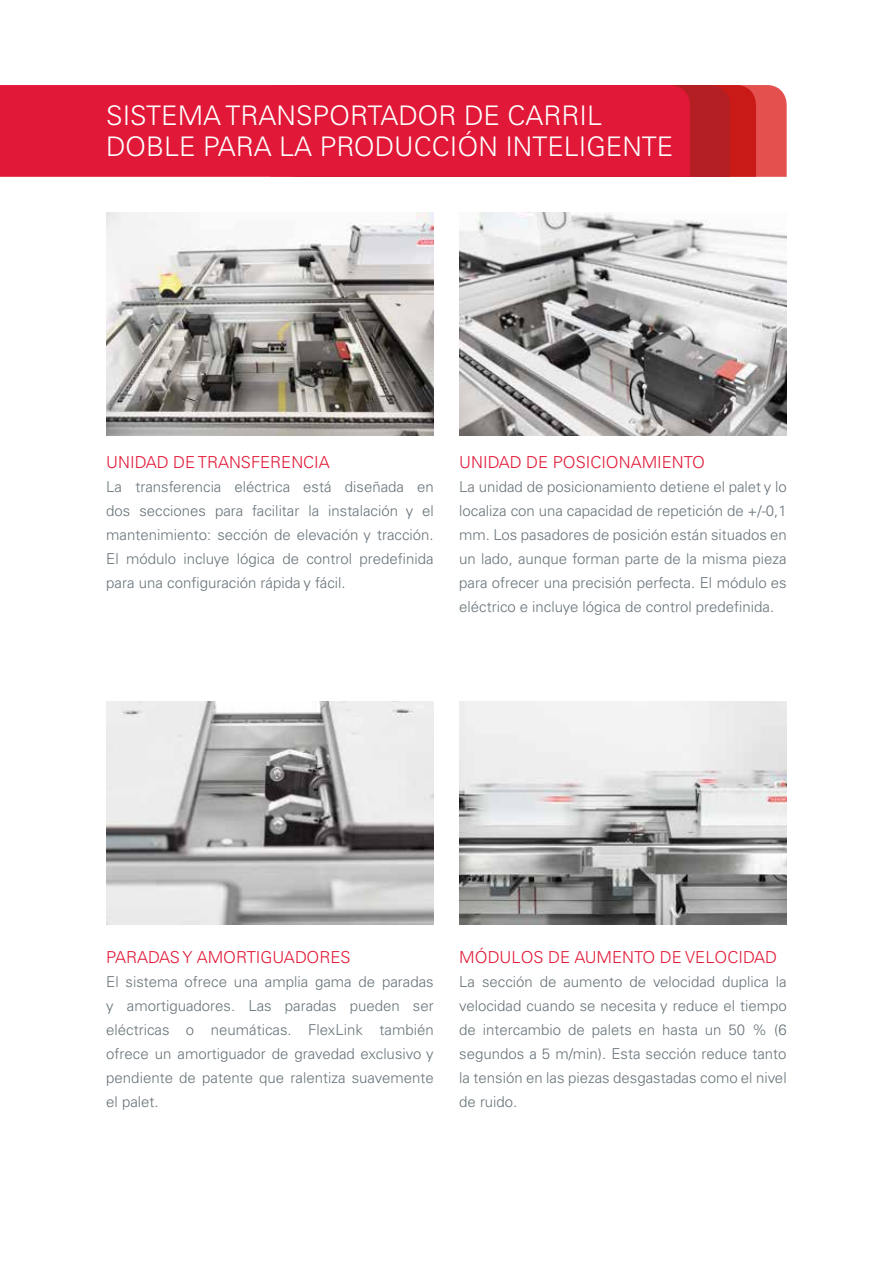
<style>
.page{position:relative;width:893px;height:1263px;background:#fff}
.page>*{position:absolute;margin:0;border:0;box-sizing:border-box;transform-origin:0 0}
.t1{font:300 27px/31.5px "Univers LT Pro 45";color:#fff}
.t2{font:300 16.5px "Univers LT Pro 45";color:#e11837}
.t3{font:300 15px/24px "Univers LT Pro 45";color:#69747a;text-align:justify}
</style>
<div class="page">
<svg style="left:756px;top:85px;width:31px;height:92px;background:#e45654"></svg>
<svg style="left:690px;top:85px;width:66px;height:92px;background:#bd1d1f"></svg>
<div style="left:0;top:85px;width:690px;height:92px;background:#e11837"></div>
<img style="left:106px;top:213px;width:328px;height:223px">
<img style="left:459px;top:213px;width:328px;height:223px">
<img style="left:106px;top:702px;width:328px;height:223px">
<img style="left:459px;top:702px;width:328px;height:223px">
<h1 class="t1" style="left:106px;top:99px;width:569px">SISTEMA TRANSPORTADOR DE CARRIL<br>DOBLE PARA LA PRODUCCIÓN INTELIGENTE</h1>
<p class="t2" style="left:106px;top:452px;width:225px">UNIDAD DE TRANSFERENCIA</p>
<p class="t3" style="left:106px;top:475px;width:329px">La transferencia eléctrica está diseñada en dos secciones para facilitar la instalación y el mantenimiento: sección de elevación y tracción.<br>El módulo incluye lógica de control predefinida para una configuración rápida y fácil.</p>
<p class="t2" style="left:459px;top:452px;width:247px">UNIDAD DE POSICIONAMIENTO</p>
<p class="t3" style="left:459px;top:475px;width:329px">La unidad de posicionamiento detiene el palet y lo localiza con una capacidad de repetición de +/-0,1 mm. Los pasadores de posición están situados en un lado, aunque forman parte de la misma pieza para ofrecer una precisión perfecta. El módulo es eléctrico e incluye lógica de control predefinida.</p>
<p class="t2" style="left:106px;top:947px;width:246px">PARADAS Y AMORTIGUADORES</p>
<p class="t3" style="left:106px;top:970px;width:329px">El sistema ofrece una amplia gama de paradas y amortiguadores. Las paradas pueden ser eléctricas o neumáticas. FlexLink también ofrece un amortiguador de gravedad exclusivo y pendiente de patente que ralentiza suavemente el palet.</p>
<p class="t2" style="left:459px;top:947px;width:319px">MÓDULOS DE AUMENTO DE VELOCIDAD</p>
<p class="t3" style="left:459px;top:970px;width:329px">La sección de aumento de velocidad duplica la velocidad cuando se necesita y reduce el tiempo de intercambio de palets en hasta un 50 % (6 segundos a 5 m/min). Esta sección reduce tanto la tensión en las piezas desgastadas como el nivel de ruido.</p>
</div>
